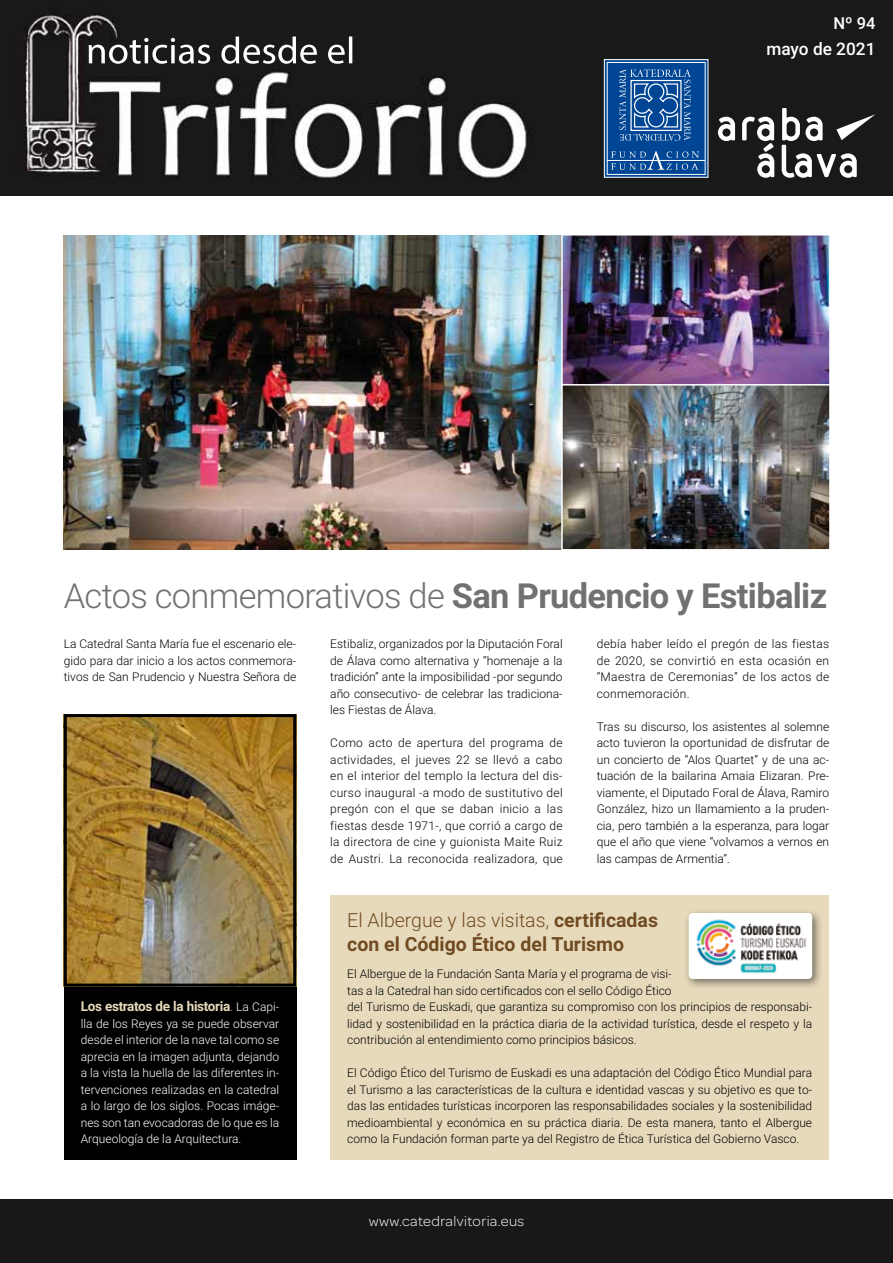
<style>
.page{position:relative;width:893px;height:1263px;background:#fff}
.page>*{position:absolute;margin:0;border:0;box-sizing:border-box;transform-origin:0 0}
.t1{font:700 34.5px "Roboto";letter-spacing:-.02em;color:#707172}
.t2{font:700 19.5px/24px "Roboto";color:#704b21}
.t3{font:500 17.25px "Roboto";color:#fff}
.t4{font:500 16.5px "Roboto";color:#fff}
.t5{font:300 15px "Omnes Pro";letter-spacing:.025em;color:#fff}
.t6{font:700 13.5px "Roboto";letter-spacing:-.025em;color:#e7dabc}
.t7{font:300 12px/16.5px "Roboto";color:#000;text-align:justify}
.t8{font:300 12px/16.5px "Roboto";color:#fff;text-align:justify}
.s1{font-weight:300}
.s2{font-weight:300;font-size:12px}
.s3{font-weight:300;font-size:12px;color:#fff}
</style>
<div class="page">
<div style="left:330px;top:896px;width:499px;height:264px;background:#e7dabc"></div>
<img style="left:64px;top:236px;width:496px;height:313px">
<img style="left:560px;top:235px;width:270px;height:315px">
<div style="left:683px;top:908px;width:140px;height:82px;background:#000;opacity:.5"></div>
<div style="left:689px;top:913px;width:123px;height:66px;background:#fff;border-radius:4px"></div>
<img style="left:691px;top:913px;width:120px;height:66px">
<img style="left:0;top:0;width:893px;height:195px">
<div style="left:0;top:1199px;width:893px;height:64px;background:#1a171b"></div>
<svg style="left:718px;top:117px;width:17px;height:24px"></svg>
<svg style="left:742px;top:117px;width:32px;height:61px"></svg>
<svg style="left:782px;top:108px;width:93px;height:70px"></svg>
<svg style="left:603px;top:59px;width:106px;height:119px;background:#2f66a5"></svg>
<svg style="left:89px;top:37px;width:263px;height:27px"></svg>
<div style="left:64px;top:714px;width:232px;height:446px;background:#000"></div>
<img style="left:68px;top:718px;width:224px;height:264px">
<div style="left:64px;top:714px;width:232px;height:272px;border:3px solid #000"></div>
<h3 class="t4" style="left:833px;top:12px;width:44px">Nº 94</h3>
<h3 class="t3" style="left:766px;top:37px;width:111px">mayo de 2021</h3>
<h1 class="t1" style="left:64px;top:571px;width:765px"><span class="s1">Actos conmemorativos de</span> San Prudencio y Estibaliz</h1>
<p class="t7" style="left:64px;top:635px;width:234px">La Catedral Santa María fue el escenario ele&shy;gido para dar inicio a los actos conmemora&shy;tivos de San Prudencio y Nuestra Señora de</p>
<p class="t6" style="left:81px;top:997px;width:200px">Los estratos de la historia<span class="s2">.</span> <span class="s3">La Capi-</span></p>
<p class="t8" style="left:81px;top:1015px;width:200px">lla de los Reyes ya se puede observar desde el interior de la nave tal como se aprecia en la imagen adjunta, dejando a la vista la huella de las diferentes in&shy;tervenciones realizadas en la catedral a lo largo de los siglos. Pocas imáge&shy;nes son tan evocadoras de lo que es la Arqueología de la Arquitectura.</p>
<p class="t7" style="left:330px;top:635px;width:234px">Estibaliz, organizados por la Diputación Foral de Álava como alternativa y “homenaje a la tradición” ante la imposibilidad -por segundo año consecutivo- de celebrar las tradiciona&shy;les Fiestas de Álava.</p>
<p class="t7" style="left:330px;top:734px;width:234px">Como acto de apertura del programa de actividades, el jueves 22 se llevó a cabo en el interior del templo la lectura del dis&shy;curso inaugural -a modo de sustitutivo del pregón con el que se daban inicio a las fiestas desde 1971-, que corrió a cargo de la directora de cine y guionista Maite Ruiz de Austri. La reconocida realizadora, que</p>
<p class="t7" style="left:597px;top:635px;width:234px">debía haber leído el pregón de las fiestas de 2020, se convirtió en esta ocasión en “Maestra de Ceremonias” de los actos de conmemoración.</p>
<p class="t7" style="left:597px;top:718px;width:234px">Tras su discurso, los asistentes al solemne acto tuvieron la oportunidad de disfrutar de un concierto de “Alos Quartet” y de una ac&shy;tuación de la bailarina Amaia Elizaran. Pre&shy;viamente, el Diputado Foral de Álava, Ramiro González, hizo un llamamiento a la pruden&shy;cia, pero también a la esperanza, para logar que el año que viene “volvamos a vernos en las campas de Armentia”.</p>
<h2 class="t2" style="left:347px;top:908px;width:312px"><span class="s1">El Albergue y las visitas,</span> certificadas con el Código Ético del Turismo</h2>
<p class="t7" style="left:347px;top:965px;width:466px;text-align:left">El Albergue de la Fundación Santa María y el programa de visi-<br>tas a la Catedral han sido certificados con el sello Código Ético<br>del Turismo de Euskadi, que garantiza su compromiso con los principios de responsabi&shy;lidad y sostenibilidad en la práctica diaria de la actividad turística, desde el respeto y la contribución al entendimiento como principios básicos.</p>
<p class="t7" style="left:347px;top:1064px;width:466px">El Código Ético del Turismo de Euskadi es una adaptación del Código Ético Mundial para el Turismo a las características de la cultura e identidad vascas y su objetivo es que to&shy;das las entidades turísticas incorporen las responsabilidades sociales y la sostenibilidad medioambiental y económica en su práctica diaria. De esta manera, tanto el Albergue como la Fundación forman parte ya del Registro de Ética Turística del Gobierno Vasco.</p>
<p class="t5" style="left:369px;top:1211px;width:157px">www.catedralvitoria.eus</p>
</div>
